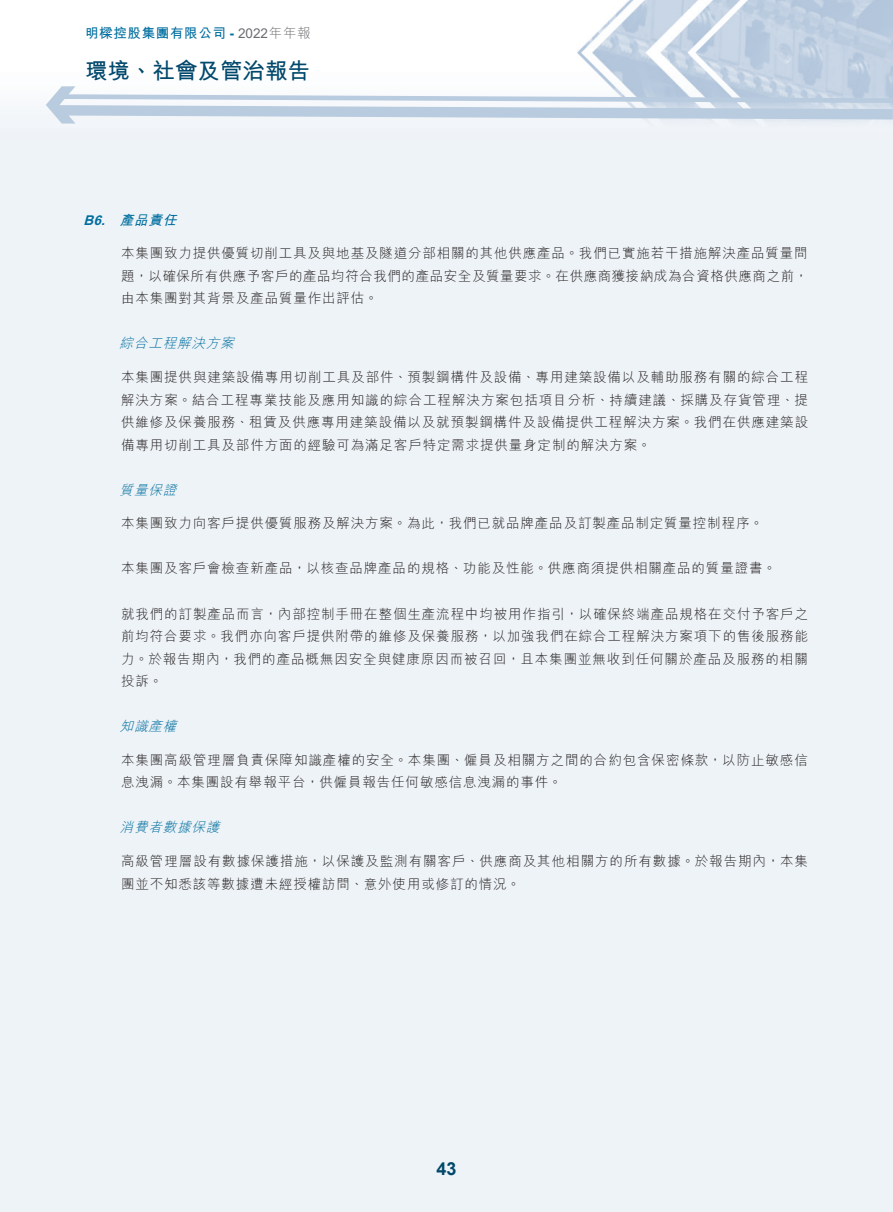
<style>
.page{position:relative;width:893px;height:1212px;background:#fff}
.page>*{position:absolute;margin:0;border:0;box-sizing:border-box;transform-origin:0 0}
.t1{font:700 22.5px "M Hei HK";color:#00486c}
.t2{font:700 18px "Arial";color:#00486c}
._01_Body_Text{font:300 13.5px/22.5px "M Hei HK";letter-spacing:.065em;color:#231f20;text-align:justify}
._06_______H4{font:italic 300 13.5px "M Hei HK";color:#006e9f}
.t3{font:700 13.5px "M Hei HK";letter-spacing:.05em;color:#006e9f}
._05_____H3{font:italic 700 13.5px "M Hei HK";color:#006e9f}
._05_____H3-2{font:italic 700 13.5px "Arial";color:#006e9f}
.s1{font-family:"Arial"}
.s2{font-family:"Arial";font-weight:400;color:#6c6d70}
.s3{font-weight:300;color:#6c6d70}
</style>
<div class="page">
<svg style="left:46px;top:86px;width:847px;height:38px"></svg>
<p class="t3" style="left:85px;top:23px;width:227px">明樑控股集團有限公司 <span class="s1">-</span> <span class="s2">2022</span><span class="s3">年年報</span></p>
<h1 class="t1" style="left:85px;top:54px;width:226px">環境、社會及管治報告</h1>
<p class="_05_____H3-2" style="left:94px;top:212px;width:17px">6.</p>
<p class="_05_____H3-2" style="left:84px;top:212px;width:16px">B</p>
<p class="_05_____H3" style="left:120px;top:210px;width:63px">產品責任</p>
<p class="_01_Body_Text" style="left:121px;top:242px;width:688px">本集團致力提供優質切削工具及與地基及隧道分部相關的其他供應產品。我們已實施若干措施解決產品質量問題，以確保所有供應予客戶的產品均符合我們的產品安全及質量要求。在供應商獲接納成為合資格供應商之前，由本集團對其背景及產品質量作出評估。</p>
<p class="_06_______H4" style="left:120px;top:334px;width:120px">綜合工程解決方案</p>
<p class="_01_Body_Text" style="left:121px;top:365px;width:689px">本集團提供與建築設備專用切削工具及部件、預製鋼構件及設備、專用建築設備以及輔助服務有關的綜合工程解決方案。結合工程專業技能及應用知識的綜合工程解決方案包括項目分析、持續建議、採購及存貨管理、提供維修及保養服務、租賃及供應專用建築設備以及就預製鋼構件及設備提供工程解決方案。我們在供應建築設備專用切削工具及部件方面的經驗可為滿足客戶特定需求提供量身定制的解決方案。</p>
<p class="_06_______H4" style="left:120px;top:480px;width:63px">質量保證</p>
<p class="_01_Body_Text" style="left:121px;top:512px;width:644px">本集團致力向客戶提供優質服務及解決方案。為此，我們已就品牌產品及訂製產品制定質量控制程序。</p>
<p class="_01_Body_Text" style="left:121px;top:557px;width:657px">本集團及客戶會檢查新產品，以核查品牌產品的規格、功能及性能。供應商須提供相關產品的質量證書。</p>
<p class="_01_Body_Text" style="left:121px;top:602px;width:689px">就我們的訂製產品而言，內部控制手冊在整個生產流程中均被用作指引，以確保終端產品規格在交付予客戶之前均符合要求。我們亦向客戶提供附帶的維修及保養服務，以加強我們在綜合工程解決方案項下的售後服務能力。於報告期內，我們的產品概無因安全與健康原因而被召回，且本集團並無收到任何關於產品及服務的相關投訴。</p>
<p class="_06_______H4" style="left:120px;top:716px;width:63px">知識產權</p>
<p class="_01_Body_Text" style="left:121px;top:748px;width:688px">本集團高級管理層負責保障知識產權的安全。本集團、僱員及相關方之間的合約包含保密條款，以防止敏感信息洩漏。本集團設有舉報平台，供僱員報告任何敏感信息洩漏的事件。</p>
<p class="_06_______H4" style="left:120px;top:818px;width:106px">消費者數據保護</p>
<p class="_01_Body_Text" style="left:121px;top:849px;width:688px">高級管理層設有數據保護措施，以保護及監測有關客戶、供應商及其他相關方的所有數據。於報告期內，本集團並不知悉該等數據遭未經授權訪問、意外使用或修訂的情況。</p>
<h2 class="t2" style="left:436px;top:1155px;width:22px">43</h2>
</div>
